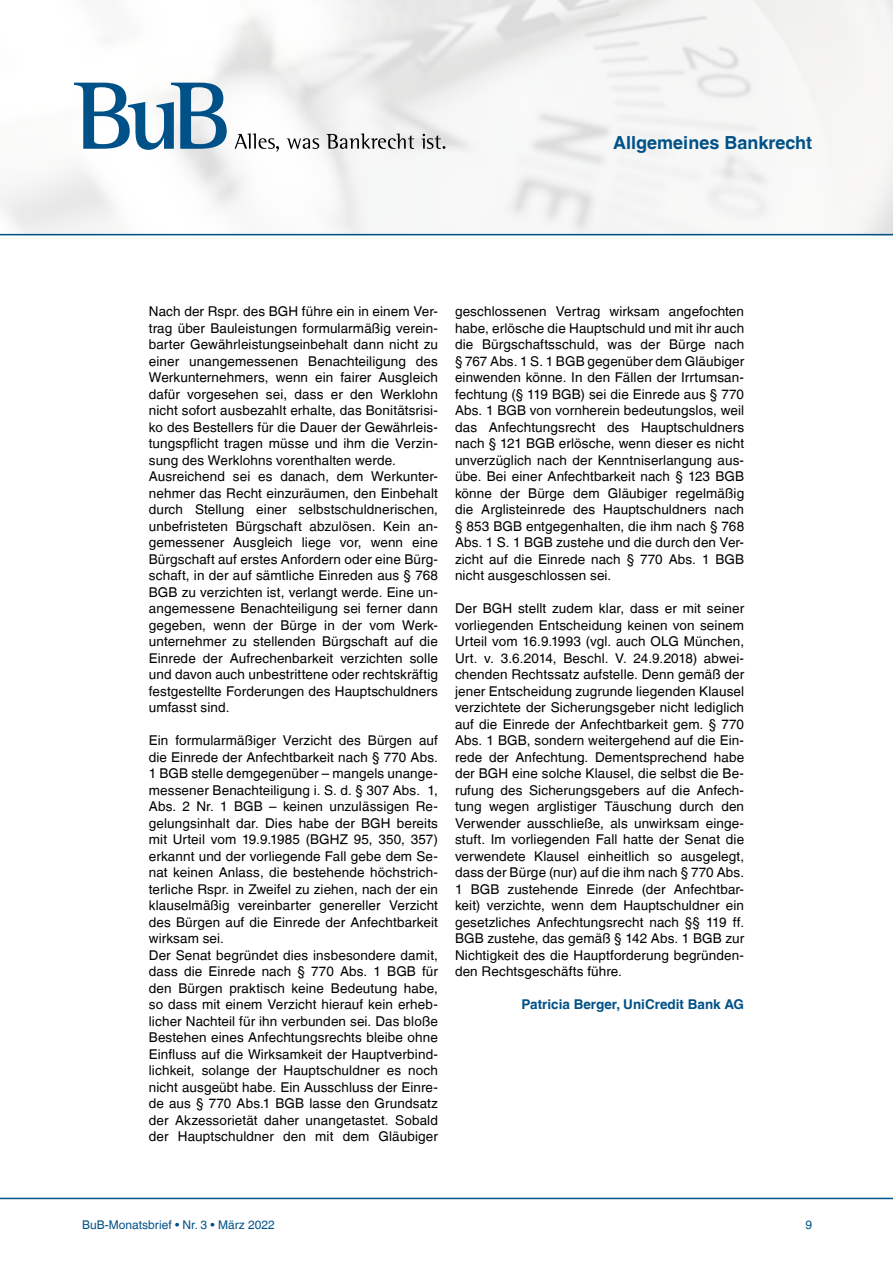
<style>
.page{position:relative;width:893px;height:1263px;background:#fff}
.page>*{position:absolute;margin:0;border:0;box-sizing:border-box;transform-origin:0 0}
.t1{font:700 18px "Helvetica LT";color:#005187}
.t2{font:13.5px/16.5px "Helvetica LT";letter-spacing:.01em;color:#000}
.t3{font:700 13.5px "Helvetica LT";color:#005187}
.t4{font:12px "Helvetica LT";color:#005187}
</style>
<div class="page">
<svg style="left:74px;top:83px;width:153px;height:67px"></svg>
<svg style="left:235px;top:133px;width:44px;height:19px"></svg>
<svg style="left:287px;top:138px;width:32px;height:11px"></svg>
<svg style="left:326px;top:133px;width:88px;height:16px"></svg>
<svg style="left:421px;top:134px;width:24px;height:15px"></svg>
<hr style="left:0;top:234px;width:893px;height:1px;background:#005187">
<hr style="left:0;top:1198px;width:893px;height:1px;background:#005187">
<h1 class="t1" style="left:613px;top:132px;width:201px">Allgemeines Bankrecht</h1>
<p class="t2" style="left:149px;top:303px;width:291px">Nach der Rspr. des BGH führe ein in einem Ver&shy;trag über Bauleistungen formularmäßig verein&shy;barter Gewährleistungseinbehalt dann nicht zu einer unangemessenen Benachteiligung des Werkunternehmers, wenn ein fairer Ausgleich dafür vorgesehen sei, dass er den Werklohn nicht sofort ausbezahlt erhalte, das Bonitätsrisi&shy;ko des Bestellers für die Dauer der Gewährleis&shy;tungspflicht tragen müsse und ihm die Verzin&shy;sung des Werklohns vorenthalten werde.<br>Ausreichend sei es danach, dem Werkunter&shy;nehmer das Recht einzuräumen, den Einbehalt durch Stellung einer selbstschuldnerischen, unbefristeten Bürgschaft abzulösen. Kein an&shy;gemessener Ausgleich liege vor, wenn eine Bürgschaft auf erstes Anfordern oder eine Bürg&shy;schaft, in der auf sämtliche Einreden aus § 768<br>BGB zu verzichten ist, verlangt werde. Eine un&shy;angemessene Benachteiligung sei ferner dann gegeben, wenn der Bürge in der vom Werk&shy;unternehmer zu stellenden Bürgschaft auf die Einrede der Aufrechenbarkeit verzichten solle und davon auch unbestrittene oder rechtskräftig festgestellte Forderungen des Hauptschuldners umfasst sind.</p>
<p class="t2" style="left:149px;top:732px;width:291px">Ein formularmäßiger Verzicht des Bürgen auf die Einrede der Anfechtbarkeit nach § 770 Abs.<br>1 BGB stelle demgegenüber – mangels unange&shy;messener Benachteiligung i. S. d. § 307 Abs. 1, Abs. 2 Nr. 1 BGB – keinen unzulässigen Re&shy;gelungsinhalt dar. Dies habe der BGH bereits mit Urteil vom 19.9.1985 (BGHZ 95, 350, 357) erkannt und der vorliegende Fall gebe dem Se&shy;nat keinen Anlass, die bestehende höchstrich&shy;terliche Rspr. in Zweifel zu ziehen, nach der ein klauselmäßig vereinbarter genereller Verzicht des Bürgen auf die Einrede der Anfechtbarkeit wirksam sei.<br>Der Senat begründet dies insbesondere damit, dass die Einrede nach § 770 Abs. 1 BGB für den Bürgen praktisch keine Bedeutung habe, so dass mit einem Verzicht hierauf kein erheb&shy;licher Nachteil für ihn verbunden sei. Das bloße Bestehen eines Anfechtungsrechts bleibe ohne Einfluss auf die Wirksamkeit der Hauptverbind&shy;lichkeit, solange der Hauptschuldner es noch nicht ausgeübt habe. Ein Ausschluss der Einre&shy;de aus § 770 Abs.1 BGB lasse den Grundsatz der Akzessorietät daher unangetastet. Sobald der Hauptschuldner den mit dem Gläubiger</p>
<p class="t2" style="left:455px;top:303px;width:291px;text-align:justify">geschlossenen Vertrag wirksam angefochten habe, erlösche die Hauptschuld und mit ihr auch die Bürgschaftsschuld, was der Bürge nach § 767 Abs. 1 S. 1 BGB gegenüber dem Gläubiger einwenden könne. In den Fällen der Irrtumsan&shy;fechtung (§ 119 BGB) sei die Einrede aus § 770<br>Abs. 1 BGB von vornherein bedeutungslos, weil das Anfechtungsrecht des Hauptschuldners nach § 121 BGB erlösche, wenn dieser es nicht unverzüglich nach der Kenntniserlangung aus&shy;übe. Bei einer Anfechtbarkeit nach § 123 BGB könne der Bürge dem Gläubiger regelmäßig die Arglisteinrede des Hauptschuldners nach § 853 BGB entgegenhalten, die ihm nach § 768<br>Abs. 1 S. 1 BGB zustehe und die durch den Ver&shy;zicht auf die Einrede nach § 770 Abs. 1 BGB nicht ausgeschlossen sei.</p>
<p class="t2" style="left:455px;top:600px;width:291px;text-align:justify">Der BGH stellt zudem klar, dass er mit seiner vorliegenden Entscheidung keinen von seinem Urteil vom 16.9.1993 (vgl. auch OLG München, Urt. v. 3.6.2014, Beschl. V. 24.9.2018) abwei&shy;chenden Rechtssatz aufstelle. Denn gemäß der jener Entscheidung zugrunde liegenden Klausel verzichtete der Sicherungsgeber nicht lediglich auf die Einrede der Anfechtbarkeit gem. § 770<br>Abs. 1 BGB, sondern weitergehend auf die Ein&shy;rede der Anfechtung. Dementsprechend habe der BGH eine solche Klausel, die selbst die Be&shy;rufung des Sicherungsgebers auf die Anfech&shy;tung wegen arglistiger Täuschung durch den Verwender ausschließe, als unwirksam einge&shy;stuft. Im vorliegenden Fall hatte der Senat die verwendete Klausel einheitlich so ausgelegt, dass der Bürge (nur) auf die ihm nach § 770 Abs.<br>1 BGB zustehende Einrede (der Anfechtbar&shy;keit) verzichte, wenn dem Hauptschuldner ein gesetzliches Anfechtungsrecht nach §§ 119 ff.<br>BGB zustehe, das gemäß § 142 Abs. 1 BGB zur Nichtigkeit des die Hauptforderung begründen&shy;den Rechtsgeschäfts führe.</p>
<p class="t3" style="left:522px;top:996px;width:224px">Patricia Berger, UniCredit Bank AG</p>
<p class="t4" style="left:82px;top:1218px;width:194px">BuB-Monatsbrief • Nr. 3 • März 2022</p>
<p class="t4" style="left:805px;top:1218px;width:8px">9</p>
</div>
